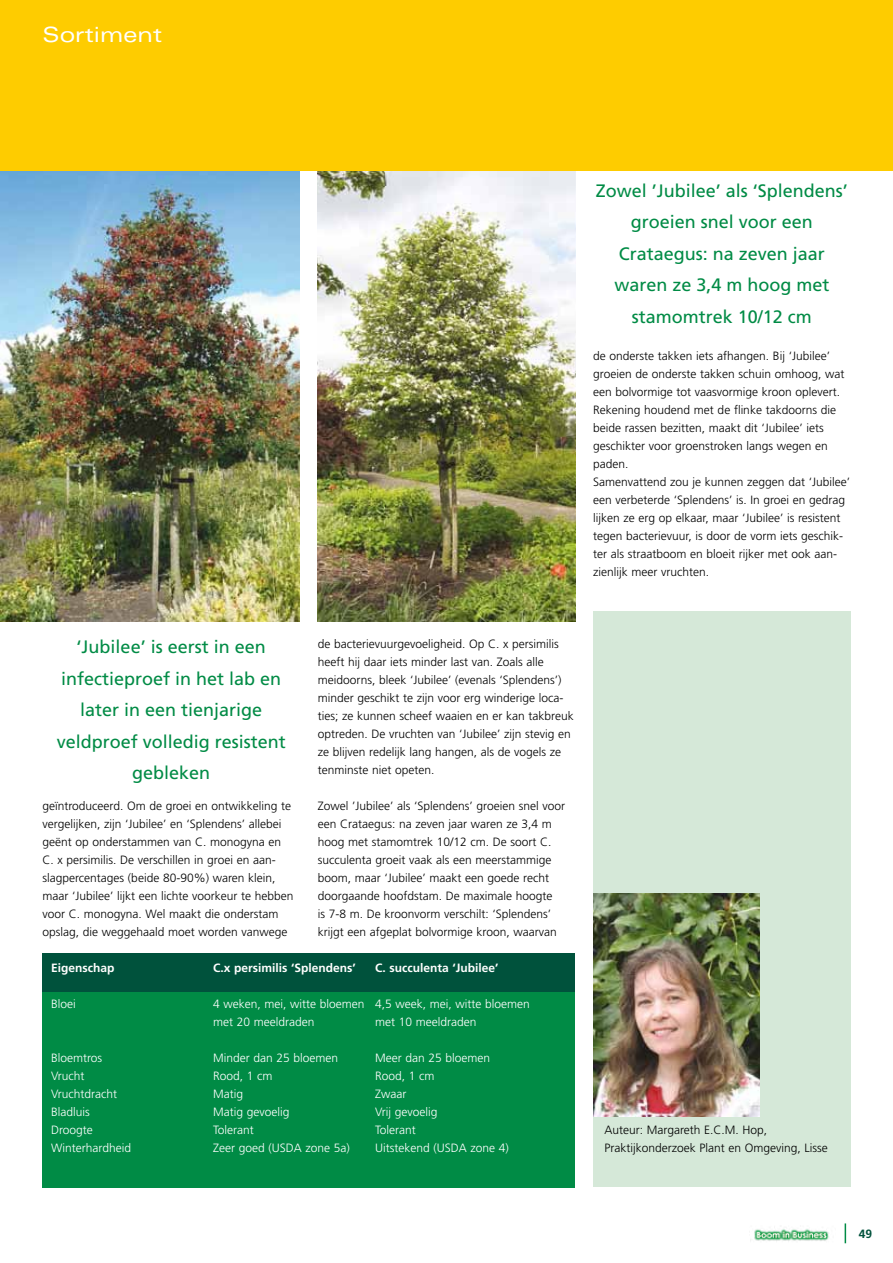
<style>
.page{position:relative;width:893px;height:1263px;background:#fff}
.page>*{position:absolute;margin:0;border:0;box-sizing:border-box;transform-origin:0 0}
.t1{font:expanded 21px "Univers";color:#fff}
.t2{font:18px/31.5px "Frutiger";color:#008b45;text-align:center}
.t3{font:300 12px/18px "Frutiger";color:#000}
.t4{font:300 12px/18px "Frutiger";color:#fff}
.t5{font:700 12px "Frutiger";color:#fff}
.t6{font:700 12px "Frutiger";color:#00523c}
</style>
<div class="page">
<svg style="left:845px;top:1223px;width:1px;height:20px"></svg>
<img style="left:750px;top:1229px;width:79px;height:12px">
<div style="left:43px;top:967px;width:532px;height:220px;background:#008b45"></div>
<div style="left:593px;top:611px;width:257px;height:575px;background:#d5e8d8"></div>
<div style="left:43px;top:953px;width:532px;height:39px;background:#00523c"></div>
<img style="left:593px;top:893px;width:167px;height:223px">
<img style="left:1px;top:170px;width:299px;height:452px">
<img style="left:318px;top:170px;width:257px;height:452px">
<div style="left:1px;top:0;width:892px;height:170px;background:#fecc00"></div>
<h1 class="t1" style="left:43px;top:22px;width:121px">Sortiment</h1>
<h2 class="t2" style="left:596px;top:175px;width:254px">Zowel ’Jubilee’ als ‘Splendens’ groeien snel voor een<br>Crataegus: na zeven jaar waren ze 3,4 m hoog met stamomtrek 10/12 cm</h2>
<p class="t3" style="left:593px;top:347px;width:258px">de onderste takken iets afhangen. Bij ‘Jubilee’ groeien de onderste takken schuin omhoog, wat een bolvormige tot vaasvormige kroon oplevert.<br>Rekening houdend met de flinke takdoorns die beide rassen bezitten, maakt dit ‘Jubilee’ iets geschikter voor groenstroken langs wegen en paden.<br>Samenvattend zou je kunnen zeggen dat ‘Jubilee’ een verbeterde ‘Splendens’ is. In groei en gedrag lijken ze erg op elkaar, maar ‘Jubilee’ is resistent tegen bacterievuur, is door de vorm iets geschik&shy;ter als straatboom en bloeit rijker met ook aan&shy;zienlijk meer vruchten.</p>
<h2 class="t2" style="left:57px;top:631px;width:231px">‘Jubilee’ is eerst in een infectieproef in het lab en later in een tienjarige veldproef volledig resistent gebleken</h2>
<p class="t3" style="left:43px;top:797px;width:253px">geïntroduceerd. Om de groei en ontwikkeling te vergelijken, zijn ‘Jubilee’ en ‘Splendens’ allebei geënt op onderstammen van C. monogyna en C. x persimilis. De verschillen in groei en aan&shy;slagpercentages (beide 80-90%) waren klein, maar ‘Jubilee’ lijkt een lichte voorkeur te hebben voor C. monogyna. Wel maakt die onderstam opslag, die weggehaald moet worden vanwege</p>
<p class="t3" style="left:318px;top:635px;width:257px">de bacterievuurgevoeligheid. Op C. x persimilis heeft hij daar iets minder last van. Zoals alle meidoorns, bleek ‘Jubilee’ (evenals ‘Splendens’) minder geschikt te zijn voor erg winderige loca&shy;ties; ze kunnen scheef waaien en er kan takbreuk optreden. De vruchten van ‘Jubilee’ zijn stevig en ze blijven redelijk lang hangen, als de vogels ze tenminste niet opeten.</p>
<p class="t3" style="left:318px;top:797px;width:249px">Zowel ’Jubilee’ als ‘Splendens’ groeien snel voor een Crataegus: na zeven jaar waren ze 3,4 m hoog met stamomtrek 10/12 cm. De soort C. succulenta groeit vaak als een meerstammige boom, maar ‘Jubilee’ maakt een goede recht doorgaande hoofdstam. De maximale hoogte<br>is 7-8 m. De kroonvorm verschilt: ‘Splendens’ krijgt een afgeplat bolvormige kroon, waarvan</p>
<p class="t5" style="left:51px;top:961px;width:65px">Eigenschap</p>
<p class="t5" style="left:213px;top:961px;width:144px">C.x persimilis ‘Splendens’</p>
<p class="t5" style="left:375px;top:961px;width:125px">C. succulenta ‘Jubilee’</p>
<p class="t4" style="left:51px;top:995px;width:26px">Bloei</p>
<p class="t4" style="left:213px;top:995px;width:318px">4 weken, mei, witte bloemen 4,5 week, mei, witte bloemen met 20 meeldraden</p>
<p class="t4" style="left:375px;top:1013px;width:103px">met 10 meeldraden</p>
<p class="t4" style="left:51px;top:1049px;width:53px">Bloemtros</p>
<p class="t4" style="left:213px;top:1049px;width:127px">Minder dan 25 bloemen</p>
<p class="t4" style="left:375px;top:1049px;width:117px">Meer dan 25 bloemen</p>
<p class="t4" style="left:51px;top:1067px;width:35px">Vrucht</p>
<p class="t4" style="left:213px;top:1067px;width:61px">Rood, 1 cm</p>
<p class="t4" style="left:375px;top:1067px;width:61px">Rood, 1 cm</p>
<p class="t4" style="left:51px;top:1085px;width:68px">Vruchtdracht</p>
<p class="t4" style="left:213px;top:1085px;width:31px">Matig</p>
<p class="t4" style="left:375px;top:1085px;width:33px">Zwaar</p>
<p class="t4" style="left:51px;top:1103px;width:40px">Bladluis</p>
<p class="t4" style="left:213px;top:1103px;width:78px">Matig gevoelig</p>
<p class="t4" style="left:375px;top:1103px;width:64px">Vrij gevoelig</p>
<p class="t4" style="left:51px;top:1121px;width:43px">Droogte</p>
<p class="t4" style="left:213px;top:1121px;width:42px">Tolerant</p>
<p class="t4" style="left:375px;top:1121px;width:42px">Tolerant</p>
<p class="t4" style="left:51px;top:1139px;width:82px">Winterhardheid</p>
<p class="t4" style="left:213px;top:1139px;width:138px">Zeer goed (USDA zone 5a)</p>
<p class="t4" style="left:375px;top:1139px;width:135px">Uitstekend (USDA zone 4)</p>
<p class="t3" style="left:604px;top:1121px;width:225px">Auteur: Margareth E.C.M. Hop,<br>Praktijkonderzoek Plant en Omgeving, Lisse</p>
<p class="t6" style="left:859px;top:1227px;width:15px">49</p>
</div>
